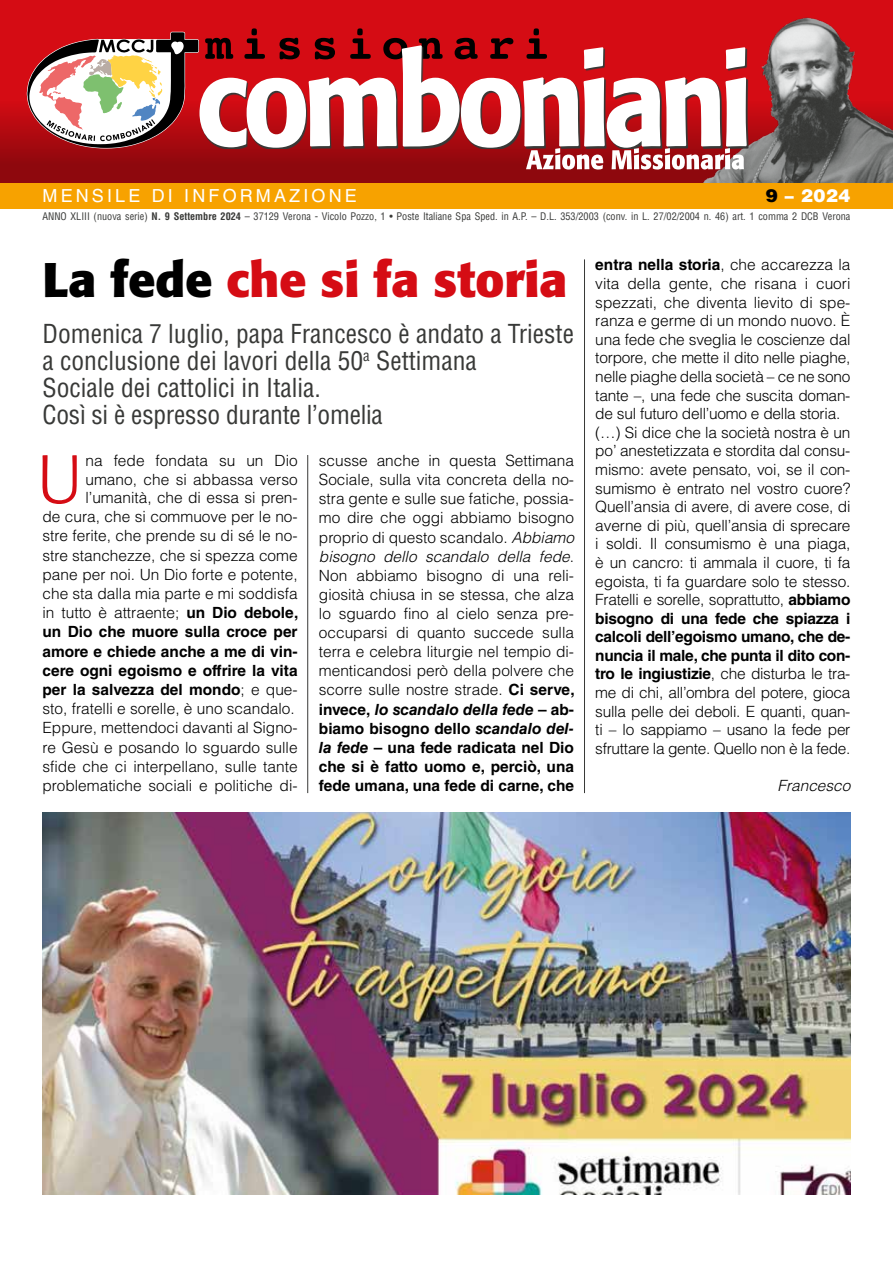
<style>
.page{position:relative;width:893px;height:1263px;background:#fff}
.page>*{position:absolute;margin:0;border:0;box-sizing:border-box;transform-origin:0 0}
.t1{font:300 67.5px "Formata";color:#d50c14}
.t2{font:700 48px "Formata";color:#d50c14}
.t3{font:condensed 25.5px/27px "Helvetica LT Std";color:#383937}
.t4{font:18px "Helvetica LT Std";letter-spacing:.175em;color:#fff}
.t5{font:900 18px "Helvetica LT Std";color:#fff}
.t6{font:300 15.45px/19px "Helvetica LT Std";letter-spacing:-.01em;color:#000;text-align:right}
.t7{font:italic 300 15.45px "Helvetica LT Std";color:#000}
.t8{font:condensed 10.2px "Helvetica LT Std";color:#383937}
.s1{color:#000}
.s2{font-weight:700}
.s3{font-style:italic}
.s4{font-weight:700;font-style:italic}
</style>
<div class="page">
<div style="left:0;top:0;width:893px;height:183px;background:#d50c14"></div>
<div style="left:0;top:99px;width:893px;height:84px;background:linear-gradient(to bottom,#d20b13,#83070c)"></div>
<img style="left:693px;top:17px;width:200px;height:166px">
<svg style="left:205px;top:28px;width:335px;height:17px"></svg>
<svg style="left:199px;top:45px;width:548px;height:103px"></svg>
<svg style="left:526px;top:148px;width:218px;height:22px;background:#c57f82"></svg>
<svg style="left:27px;top:32px;width:172px;height:116px;background:#ba847b"></svg>
<div style="left:0;top:183px;width:893px;height:25px;background:#f7a200"></div>
<hr style="left:307px;top:455px;width:1px;height:338px;background:#383937">
<hr style="left:584px;top:259px;width:1px;height:534px;background:#383937">
<img style="left:43px;top:812px;width:807px;height:383px">
<p class="t4" style="left:43px;top:185px;width:316px">MENSILE DI INFORMAZIONE</p>
<p class="t5" style="left:766px;top:184px;width:86px"><span class="s1">9</span> – 2024</p>
<p class="t8" style="left:43px;top:210px;width:809px">ANNO XLIII (nuova serie) <span class="s2">N. 9 Settembre 2024</span> – 37129 Verona - Vicolo Pozzo, 1 • Poste Italiane Spa Sped. in A.P. – D.L. 353/2003 (conv. in L. 27/02/2004 n. 46) art. 1 comma 2 DCB Verona</p>
<h2 class="t2" style="left:43px;top:250px;width:527px"><span class="s1">La fede</span> che si fa storia</h2>
<h3 class="t3" style="left:43px;top:320px;width:533px">Domenica 7 luglio, papa Francesco è andato a Trieste a conclusione dei lavori della 50<sup>a</sup> Settimana<br>Sociale dei cattolici in Italia.<br>Così si è espresso durante l’omelia</h3>
<h1 class="t1" style="left:37px;top:440px;width:47px">U</h1>
<p class="t6" style="left:595px;top:256px;width:257px;line-height:18.6px;text-align:left"><span class="s2">entra nella storia</span>, che accarezza la vita della gente, che risana i cuori spezzati, che diventa lievito di spe&shy;ranza e germe di un mondo nuovo. È una fede che sveglia le coscienze dal torpore, che mette il dito nelle piaghe, nelle piaghe della società – ce ne sono tante –, una fede che suscita doman&shy;de sul futuro dell’uomo e della storia. (…) Si dice che la società nostra è un po’ anestetizzata e stordita dal consu&shy;mismo: avete pensato, voi, se il con&shy;sumismo è entrato nel vostro cuore?<br>Quell’ansia di avere, di avere cose, di averne di più, quell’ansia di sprecare i soldi. Il consumismo è una piaga, è un cancro: ti ammala il cuore, ti fa egoista, ti fa guardare solo te stesso.<br>Fratelli e sorelle, soprattutto, <span class="s2">abbiamo bisogno di una fede che spiazza i calcoli dell’egoismo umano, che de&shy;nuncia il male, che punta il dito con&shy;tro le ingiustizie</span>, che disturba le tra&shy;me di chi, all’ombra del potere, gioca sulla pelle dei deboli. E quanti, quan&shy;ti – lo sappiamo – usano la fede per sfruttare la gente. Quello non è la fede.</p>
<p class="t7" style="left:777px;top:776px;width:75px">Francesco</p>
<p class="t6" style="left:43px;top:451px;width:257px">na fede fondata su un Dio umano, che si abbassa verso l’umanità, che di essa si pren-<br>de cura, che si commuove per le no&shy;stre ferite, che prende su di sé le no&shy;stre stanchezze, che si spezza come pane per noi. Un Dio forte e potente, che sta dalla mia parte e mi soddisfa in tutto è attraente; <span class="s2">un Dio debole, un Dio che muore sulla croce per amore e chiede anche a me di vin&shy;cere ogni egoismo e offrire la vita per la salvezza del mondo</span>; e que&shy;sto, fratelli e sorelle, è uno scandalo.<br>Eppure, mettendoci davanti al Signo&shy;re Gesù e posando lo sguardo sulle sfide che ci interpellano, sulle tante problematiche sociali e politiche di-</p>
<p class="t6" style="left:319px;top:451px;width:257px;text-align:justify">scusse anche in questa Settimana Sociale, sulla vita concreta della no&shy;stra gente e sulle sue fatiche, possia&shy;mo dire che oggi abbiamo bisogno proprio di questo scandalo. <span class="s3">Abbiamo bisogno dello scandalo della fede</span>.<br>Non abbiamo bisogno di una reli&shy;giosità chiusa in se stessa, che alza lo sguardo fino al cielo senza pre&shy;occuparsi di quanto succede sulla terra e celebra liturgie nel tempio di&shy;menticandosi però della polvere che scorre sulle nostre strade. <span class="s2">Ci serve, invece,</span> <span class="s4">lo scandalo della fede</span> <span class="s2">– ab&shy;biamo bisogno dello</span> <span class="s4">scandalo del&shy;la fede</span> <span class="s2">– una fede radicata nel Dio che si è fatto uomo e, perciò, una fede umana, una fede di carne, che</span></p>
</div>
